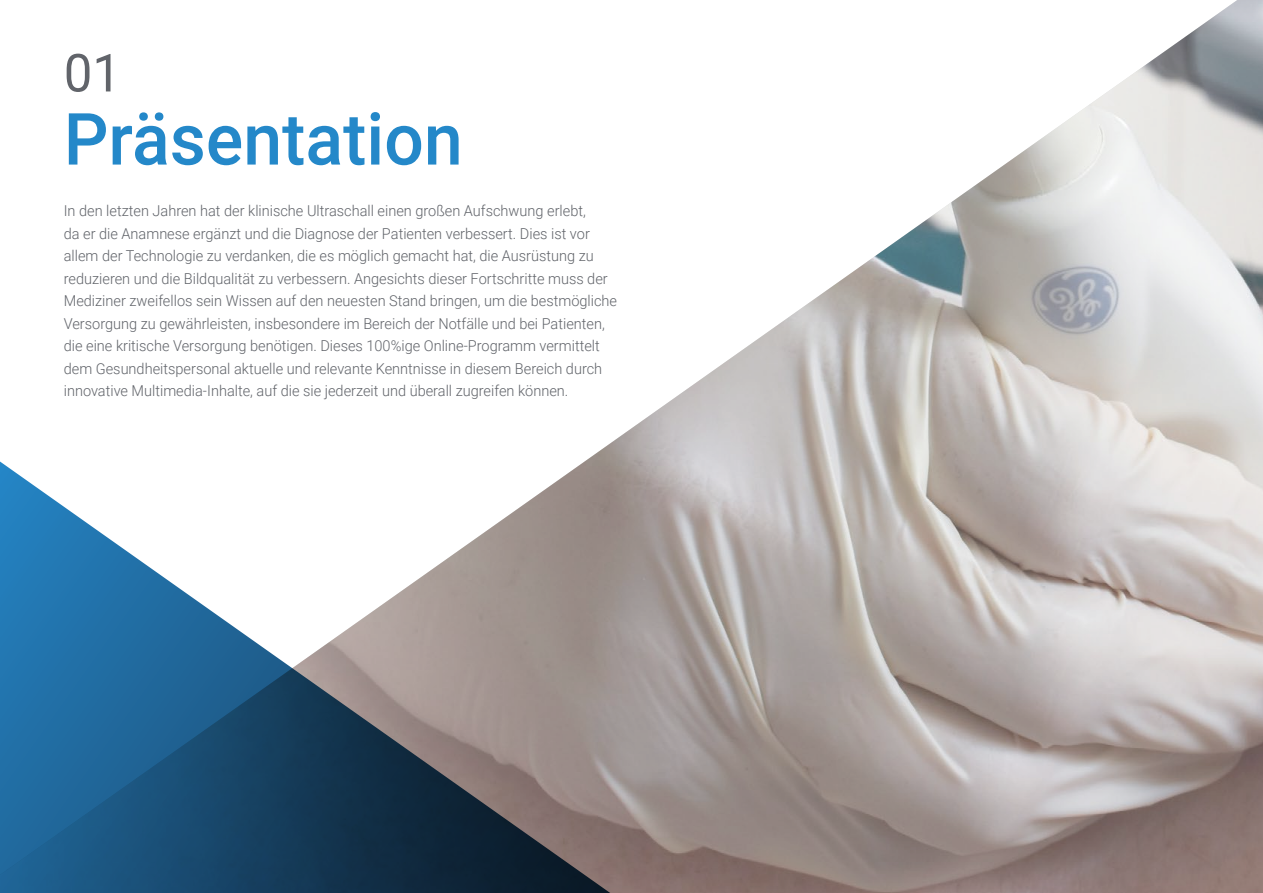
<style>
.page{position:relative;width:1263px;height:893px;background:#fff}
.page>*{position:absolute;margin:0;border:0;box-sizing:border-box;transform-origin:0 0}
.t1{font:500 72px "Roboto";color:#2488c9}
.t2{font:52.5px "Roboto";color:#61646a}
.t3{font:300 15px/22.5px "Roboto";color:#61646a}
</style>
<div class="page">
<img style="left:607px;top:0;width:656px;height:893px">
<svg style="left:0;top:446px;width:640px;height:447px"></svg>
<h2 class="t2" style="left:64px;top:36px;width:59px">01</h2>
<h1 class="t1" style="left:64px;top:89px;width:400px">Präsentation</h1>
<p class="t3" style="left:64px;top:199px;width:555px">In den letzten Jahren hat der klinische Ultraschall einen großen Aufschwung erlebt,<br>da er die Anamnese ergänzt und die Diagnose der Patienten verbessert. Dies ist vor allem der Technologie zu verdanken, die es möglich gemacht hat, die Ausrüstung zu reduzieren und die Bildqualität zu verbessern. Angesichts dieser Fortschritte muss der Mediziner zweifellos sein Wissen auf den neuesten Stand bringen, um die bestmögliche Versorgung zu gewährleisten, insbesondere im Bereich der Notfälle und bei Patienten, die eine kritische Versorgung benötigen. Dieses 100%ige Online-Programm vermittelt dem Gesundheitspersonal aktuelle und relevante Kenntnisse in diesem Bereich durch innovative Multimedia-Inhalte, auf die sie jederzeit und überall zugreifen können.</p>
</div>
